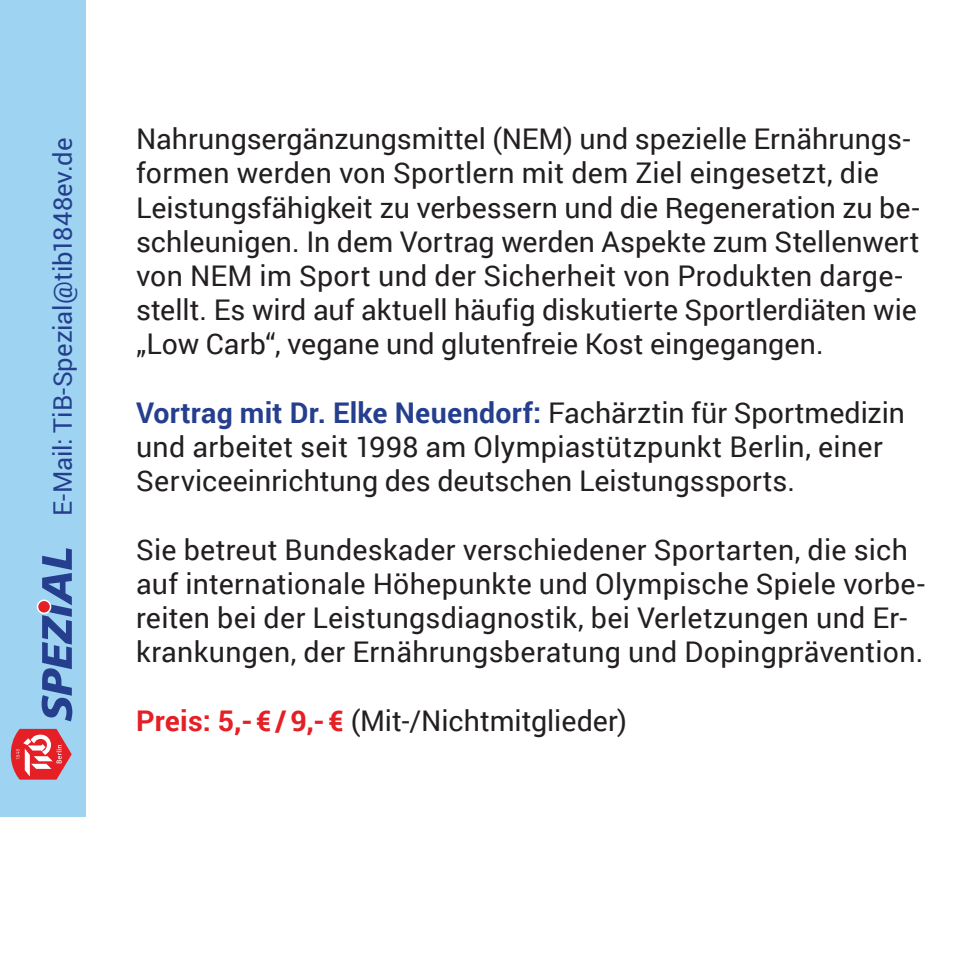
<style>
.page{position:relative;width:978px;height:978px;background:#fff}
.page>*{position:absolute;margin:0;border:0;box-sizing:border-box;transform-origin:0 0}
.Text_Subline_kursiv{font:28.5px/34.2px "Roboto";letter-spacing:.005em;color:#231f20}
.Fliesstext_10pt{font:28.5px "Roboto";color:#231f20}
.Fliesstext_11pt{font:25.5px "Roboto";color:#253f8e}
.s1{font-weight:700;color:#253f8e}
.s2{font-weight:700;color:#e41f25}
</style>
<div class="page">
<div style="left:0;top:0;width:85px;height:816px;background:#9ed3f1"></div>
<svg style="left:42px;top:548px;width:30px;height:173px"></svg>
<div style="left:38px;top:600px;width:13px;height:13px;background:#e41f25;border-radius:50%"></div>
<div style="left:37px;top:599px;width:14px;height:15px;border:2px solid #fff;border-radius:50%"></div>
<svg style="left:11px;top:729px;width:61px;height:51px"></svg>
<p class="Fliesstext_11pt" style="left:45px;top:516px;width:380px;rotate:-90deg">E-Mail: TiB-Spezial@tib1848ev.de</p>
<p class="Text_Subline_kursiv" style="left:136px;top:121px;width:785px">Nahrungsergänzungsmittel (NEM) und spezielle Ernährungs&shy;formen werden von Sportlern mit dem Ziel eingesetzt, die Leistungsfähigkeit zu verbessern und die Regeneration zu be&shy;schleunigen. In dem Vortrag werden Aspekte zum Stellenwert von NEM im Sport und der Sicherheit von Produkten darge&shy;stellt. Es wird auf aktuell häufig diskutierte Sportlerdiäten wie „Low Carb“, vegane und glutenfreie Kost eingegangen.</p>
<p class="Text_Subline_kursiv" style="left:136px;top:394px;width:770px"><span class="s1">Vortrag mit Dr. Elke Neuendorf:</span> Fachärztin für Sportmedizin und arbeitet seit 1998 am Olympiastützpunkt Berlin, einer<br>Serviceeinrichtung des deutschen Leistungssports.</p>
<p class="Text_Subline_kursiv" style="left:136px;top:531px;width:773px">Sie betreut Bundeskader verschiedener Sportarten, die sich</p>
<p class="Text_Subline_kursiv" style="left:136px;top:565px;width:790px">auf internationale Höhepunkte und Olympische Spiele vorbe&shy;reiten bei der Leistungsdiagnostik, bei Verletzungen und Er&shy;krankungen, der Ernährungsberatung und Dopingprävention.</p>
<p class="Fliesstext_10pt" style="left:136px;top:700px;width:492px"><span class="s2">Preis: 5,-€/9,-€</span> (Mit-/Nichtmitglieder)</p>
</div>
